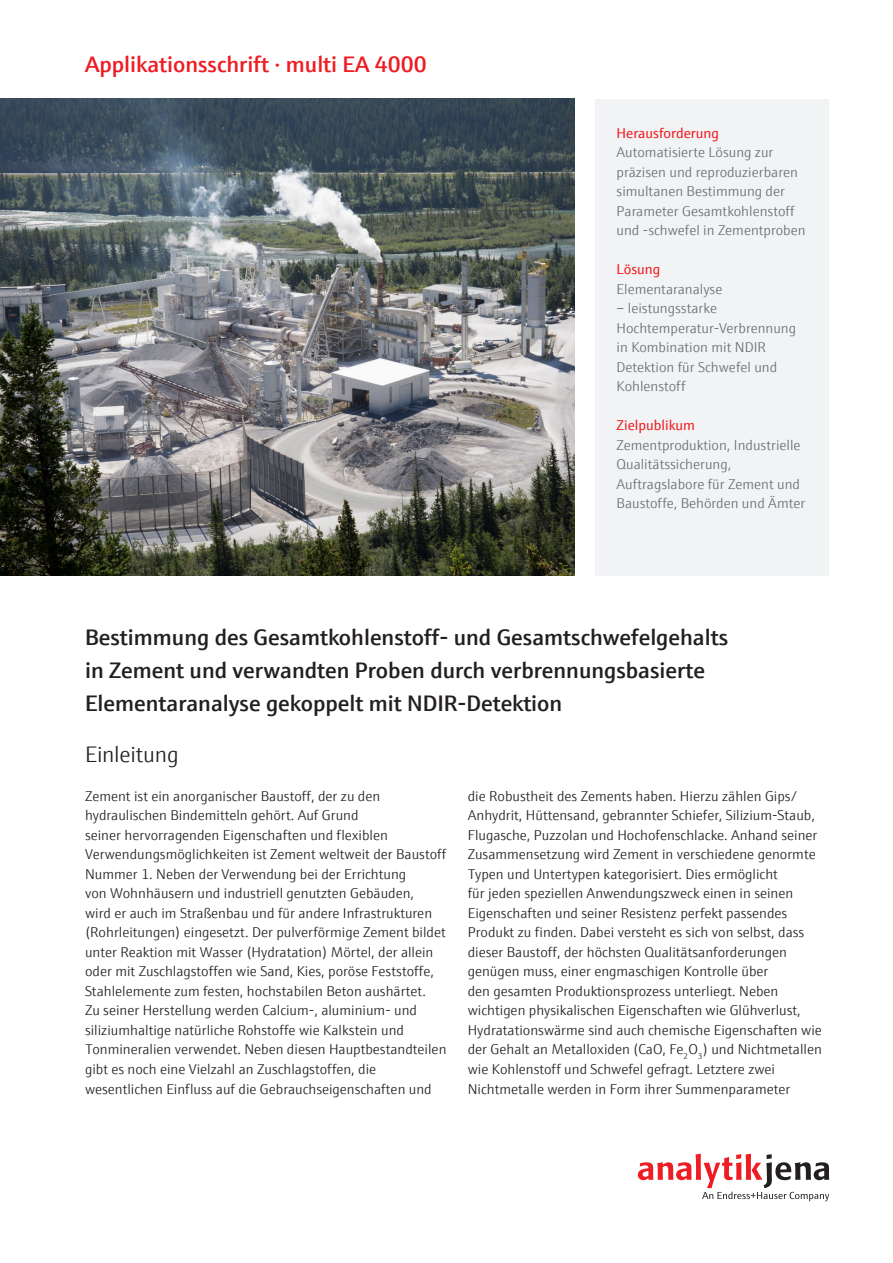
<style>
.page{position:relative;width:893px;height:1263px;background:#fff}
.page>*{position:absolute;margin:0;border:0;box-sizing:border-box;transform-origin:0 0}
.Einleitung_15pt_2_sp{font:600 22.5px/33px "E+H Sans";color:#231f20}
.H_1_rot{font:600 22.5px "E+H Sans";color:#ee1d23}
.H2_15pt_schwarz{font:300 22.5px "E+H Sans";letter-spacing:-.005em;color:#231f20}
.Fließtext{font:300 14.25px/19.5px "E+H Sans";color:#231f20}
.Box_grau{font:300 14.25px/19.5px "E+H Sans";color:#6c6d70}
.Box_Headline{font:14.25px "E+H Sans";color:#ee1d23}
</style>
<div class="page">
<svg style="left:638px;top:1154px;width:191px;height:47px"></svg>
<div style="left:595px;top:99px;width:234px;height:476px;background:#f2f3f4"></div>
<img style="left:0;top:99px;width:574px;height:476px">
<p class="H_1_rot" style="left:85px;top:47px;width:343px">Applikationsschrift · multi EA 4000</p>
<p class="Box_Headline" style="left:617px;top:122px;width:104px">Herausforderung</p>
<p class="Box_grau" style="left:617px;top:142px;width:190px">Automatisierte Lösung zur präzisen und reproduzierbaren simultanen Bestimmung der<br>Parameter Gesamtkohlenstoff und -schwefel in Zementproben</p>
<p class="Box_Headline" style="left:617px;top:259px;width:45px">Lösung</p>
<p class="Box_grau" style="left:617px;top:278px;width:107px">Elementaranalyse</p>
<p class="Box_grau" style="left:617px;top:298px;width:181px">– leistungsstarke<br>Hochtemperatur-Verbrennung in Kombination mit NDIR<br>Detektion für Schwefel und<br>Kohlenstoff</p>
<p class="Box_Headline" style="left:617px;top:415px;width:80px">Zielpublikum</p>
<p class="Box_grau" style="left:617px;top:434px;width:190px">Zementproduktion, Industrielle<br>Qualitätssicherung,<br>Auftragslabore für Zement und<br>Baustoffe, Behörden und Ämter</p>
<p class="Einleitung_15pt_2_sp" style="left:85px;top:619px;width:645px">Bestimmung des Gesamtkohlenstoff- und Gesamtschwefelgehalts in Zement und verwandten Proben durch verbrennungsbasierte<br>Elementaranalyse gekoppelt mit NDIR-Detektion</p>
<p class="H2_15pt_schwarz" style="left:85px;top:738px;width:95px">Einleitung</p>
<p class="Fließtext" style="left:85px;top:785px;width:363px">Zement ist ein anorganischer Baustoff, der zu den hydraulischen Bindemitteln gehört. Auf Grund<br>seiner hervorragenden Eigenschaften und flexiblen Verwendungsmöglichkeiten ist Zement weltweit der Baustoff Nummer 1. Neben der Verwendung bei der Errichtung<br>von Wohnhäusern und industriell genutzten Gebäuden,<br>wird er auch im Straßenbau und für andere Infrastrukturen (Rohrleitungen) eingesetzt. Der pulverförmige Zement bildet unter Reaktion mit Wasser (Hydratation) Mörtel, der allein oder mit Zuschlagstoffen wie Sand, Kies, poröse Feststoffe, Stahlelemente zum festen, hochstabilen Beton aushärtet.<br>Zu seiner Herstellung werden Calcium-, aluminium- und siliziumhaltige natürliche Rohstoffe wie Kalkstein und Tonmineralien verwendet. Neben diesen Hauptbestandteilen gibt es noch eine Vielzahl an Zuschlagstoffen, die wesentlichen Einfluss auf die Gebrauchseigenschaften und</p>
<p class="Fließtext" style="left:468px;top:785px;width:356px">die Robustheit des Zements haben. Hierzu zählen Gips/ Anhydrit, Hüttensand, gebrannter Schiefer, Silizium-Staub, Flugasche, Puzzolan und Hochofenschlacke. Anhand seiner Zusammensetzung wird Zement in verschiedene genormte Typen und Untertypen kategorisiert. Dies ermöglicht<br>für jeden speziellen Anwendungszweck einen in seinen Eigenschaften und seiner Resistenz perfekt passendes Produkt zu finden. Dabei versteht es sich von selbst, dass dieser Baustoff, der höchsten Qualitätsanforderungen genügen muss, einer engmaschigen Kontrolle über<br>den gesamten Produktionsprozess unterliegt. Neben wichtigen physikalischen Eigenschaften wie Glühverlust, Hydratationswärme sind auch chemische Eigenschaften wie der Gehalt an Metalloxiden (CaO, Fe<sub>2</sub>O<sub>3</sub>) und Nichtmetallen wie Kohlenstoff und Schwefel gefragt. Letztere zwei Nichtmetalle werden in Form ihrer Summenparameter</p>
</div>
